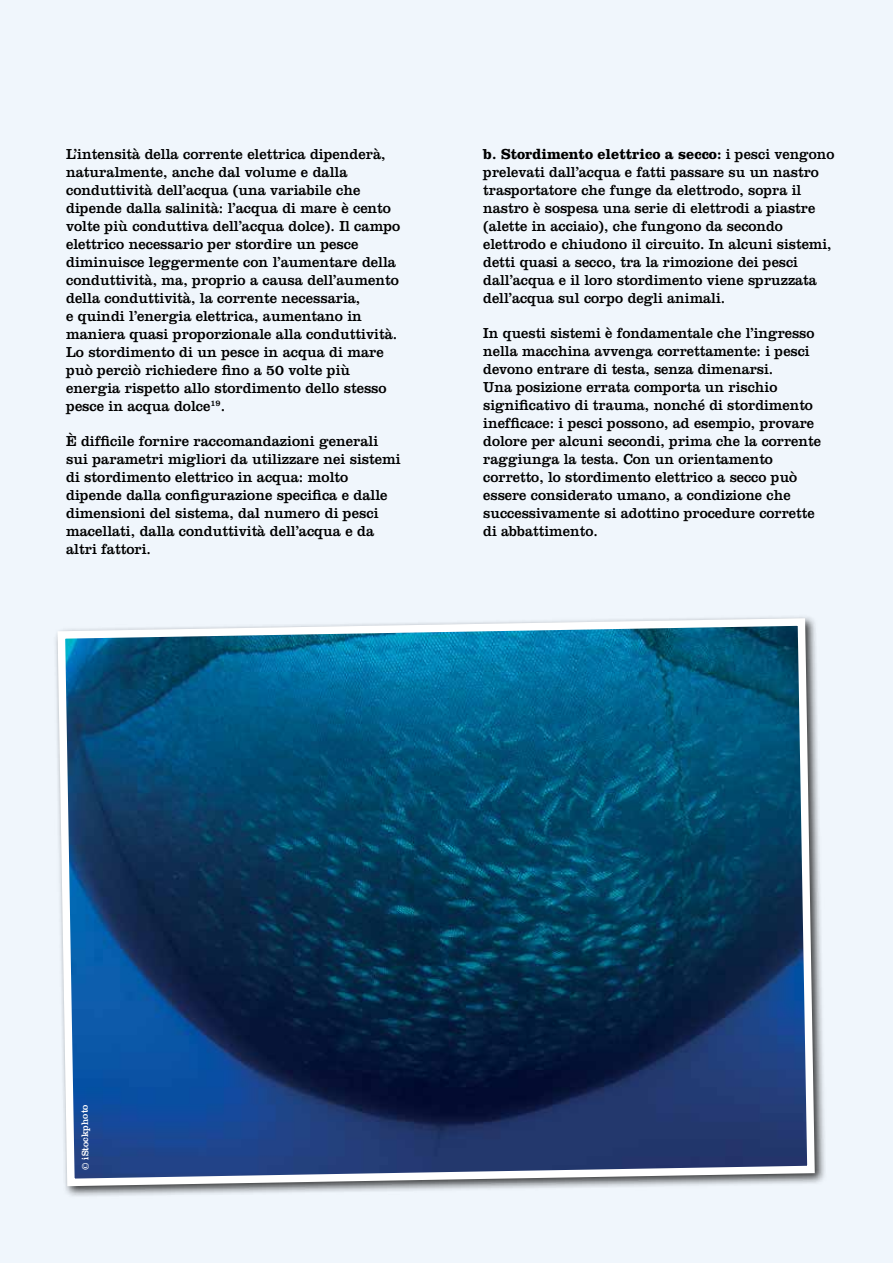
<style>
.page{position:relative;width:893px;height:1263px;background:#f0f6fc}
.page>*{position:absolute;margin:0;border:0;box-sizing:border-box;transform-origin:0 0}
.t1{font:15px/18px "Clarendon LT Std";color:#000}
.t2{font:15px/18px "Clarendon LT Std";color:#000;scale:.96 1}
.t3{font:9.75px "Clarendon LT Std";color:#fff}
.s1{font-weight:700}
</style>
<div class="page">
<div style="left:54px;top:614px;width:773px;height:584px;background:#000;opacity:.75"></div>
<svg style="left:54px;top:614px;width:765px;height:576px;background:#1f5279"></svg>
<p class="t1" style="left:66px;top:145px;width:336px">L’intensità della corrente elettrica dipenderà, naturalmente, anche dal volume e dalla conduttività dell’acqua (una variabile che dipende dalla salinità: l’acqua di mare è cento volte più conduttiva dell’acqua dolce). Il campo elettrico necessario per stordire un pesce diminuisce leggermente con l’aumentare della conduttività, ma, proprio a causa dell’aumento della conduttività, la corrente necessaria,<br>e quindi l’energia elettrica, aumentano in maniera quasi proporzionale alla conduttività.<br>Lo stordimento di un pesce in acqua di mare può perciò richiedere fino a 50 volte più energia rispetto allo stordimento dello stesso pesce in acqua dolce<sup>19</sup>.</p>
<p class="t1" style="left:66px;top:432px;width:336px">È difficile fornire raccomandazioni generali sui parametri migliori da utilizzare nei sistemi di stordimento elettrico in acqua: molto dipende dalla configurazione specifica e dalle dimensioni del sistema, dal numero di pesci macellati, dalla conduttività dell’acqua e da altri fattori.</p>
<p class="t2" style="left:483px;top:145px;width:367px"><span class="s1">b. Stordimento elettrico a secco:</span> i pesci vengono prelevati dall’acqua e fatti passare su un nastro trasportatore che funge da elettrodo, sopra il nastro è sospesa una serie di elettrodi a piastre (alette in acciaio), che fungono da secondo elettrodo e chiudono il circuito. In alcuni sistemi, detti quasi a secco, tra la rimozione dei pesci dall’acqua e il loro stordimento viene spruzzata dell’acqua sul corpo degli animali.</p>
<p class="t2" style="left:483px;top:324px;width:353px">In questi sistemi è fondamentale che l’ingresso nella macchina avvenga correttamente: i pesci devono entrare di testa, senza dimenarsi.<br>Una posizione errata comporta un rischio significativo di trauma, nonché di stordimento inefficace: i pesci possono, ad esempio, provare dolore per alcuni secondi, prima che la corrente raggiunga la testa. Con un orientamento corretto, lo stordimento elettrico a secco può essere considerato umano, a condizione che successivamente si adottino procedure corrette di abbattimento.</p>
<p class="t3" style="left:80px;top:1170px;width:67px;rotate:-91deg">© iStockphoto</p>
</div>
